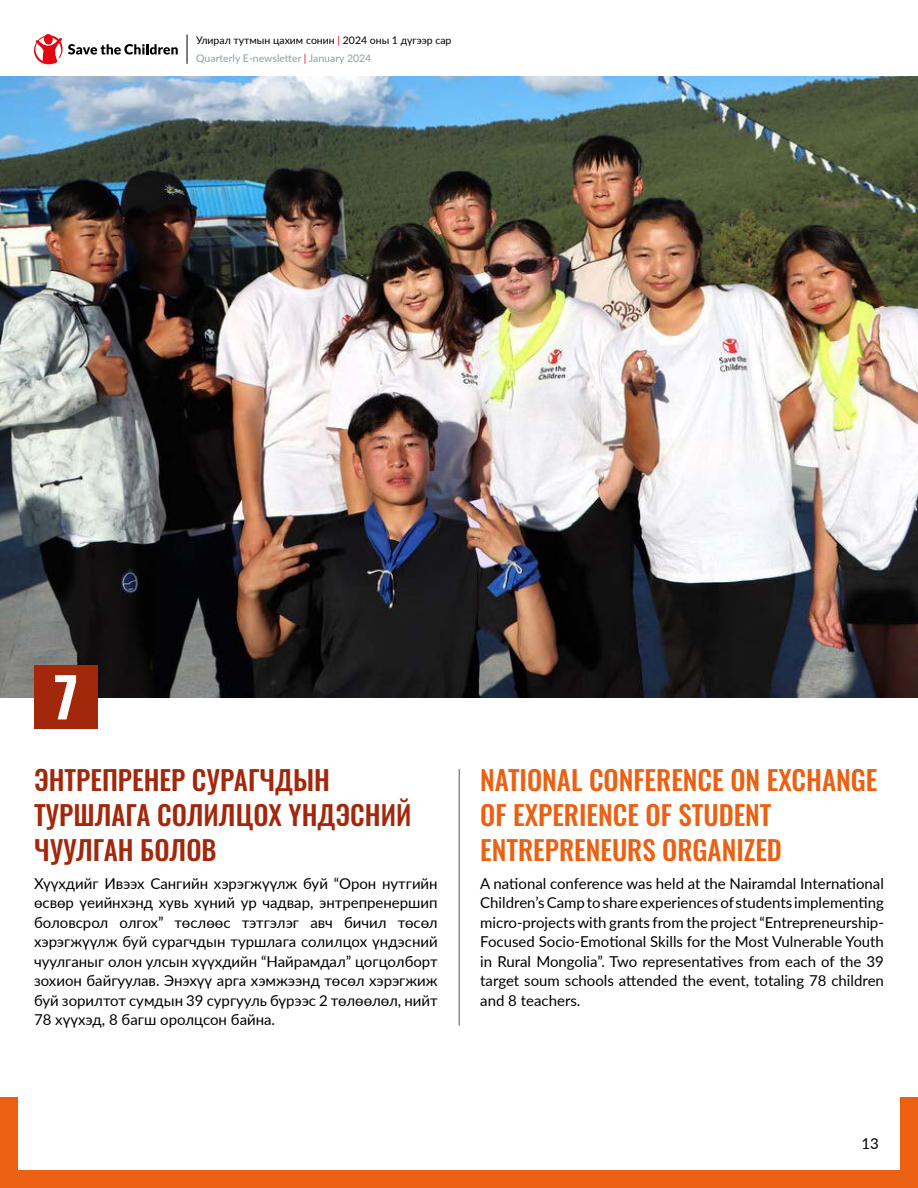
<style>
.page{position:relative;width:918px;height:1188px;background:#fff}
.page>*{position:absolute;margin:0;border:0;box-sizing:border-box;transform-origin:0 0}
.t1{font:700 54.75px "Oswald";color:#fff}
.t2{font:500 27px/35.1px "Oswald";color:#eb6012}
.t3{font:500 27px/35.1px "Oswald";color:#a2270b}
.t4{font:15px/19.5px "Lato";color:#000;text-align:justify}
.t5{font:10.5px/18px "Lato";color:#000}
.s1{color:#e30613}
.s2{color:#8f9ea6}
</style>
<div class="page">
<img style="left:0;top:77px;width:918px;height:620px">
<div style="left:0;top:1171px;width:918px;height:17px;background:#eb6012"></div>
<div style="left:0;top:1097px;width:17px;height:91px;background:#eb6012"></div>
<div style="left:901px;top:1097px;width:17px;height:91px;background:#eb6012"></div>
<svg style="left:34px;top:34px;width:144px;height:31px"></svg>
<svg style="left:187px;top:35px;width:1px;height:29px"></svg>
<div style="left:34px;top:665px;width:64px;height:64px;background:#a2270b"></div>
<hr style="left:459px;top:769px;width:1px;height:256px;background:#575756">
<p class="t5" style="left:196px;top:31px;width:257px">Улирал тутмын цахим сонин <span class="s1">|</span> 2024 оны 1 дүгээр сар<br><span class="s2">Quarterly E-newsletter</span> <span class="s1">|</span> <span class="s2">January 2024</span></p>
<h1 class="t1" style="left:54px;top:648px;width:26px">7</h1>
<h2 class="t3" style="left:34px;top:760px;width:379px">ЭНТРЕПРЕНЕР СУРАГЧДЫН<br>ТУРШЛАГА СОЛИЛЦОХ ҮНДЭСНИЙ<br>ЧУУЛГАН БОЛОВ</h2>
<p class="t4" style="left:34px;top:873px;width:405px">Хүүхдийг Ивээх Сангийн хэрэгжүүлж буй “Орон нутгийн өсвөр үеийнхэнд хувь хүний ур чадвар, энтрепренершип боловсрол олгох” төслөөс тэтгэлэг авч бичил төсөл хэрэгжүүлж буй сурагчдын туршлага солилцох үндэсний чуулганыг олон улсын хүүхдийн “Найрамдал” цогцолборт зохион байгуулав. Энэхүү арга хэмжээнд төсөл хэрэгжиж буй зорилтот сумдын 39 сургууль бүрээс 2 төлөөлөл, нийт 78 хүүхэд, 8 багш оролцсон байна.</p>
<h2 class="t2" style="left:480px;top:760px;width:399px">NATIONAL CONFERENCE ON EXCHANGE<br>OF EXPERIENCE OF STUDENT<br>ENTREPRENEURS ORGANIZED</h2>
<p class="t4" style="left:480px;top:873px;width:405px">A national conference was held at the Nairamdal International Children’s Camp to share experiences of students implementing micro-projects with grants from the project “Entrepreneurship-Focused Socio-Emotional Skills for the Most Vulnerable Youth in Rural Mongolia”. Two representatives from each of the 39 target soum schools attended the event, totaling 78 children and 8 teachers.</p>
<p class="t4" style="left:862px;top:1133px;width:19px">13</p>
</div>
